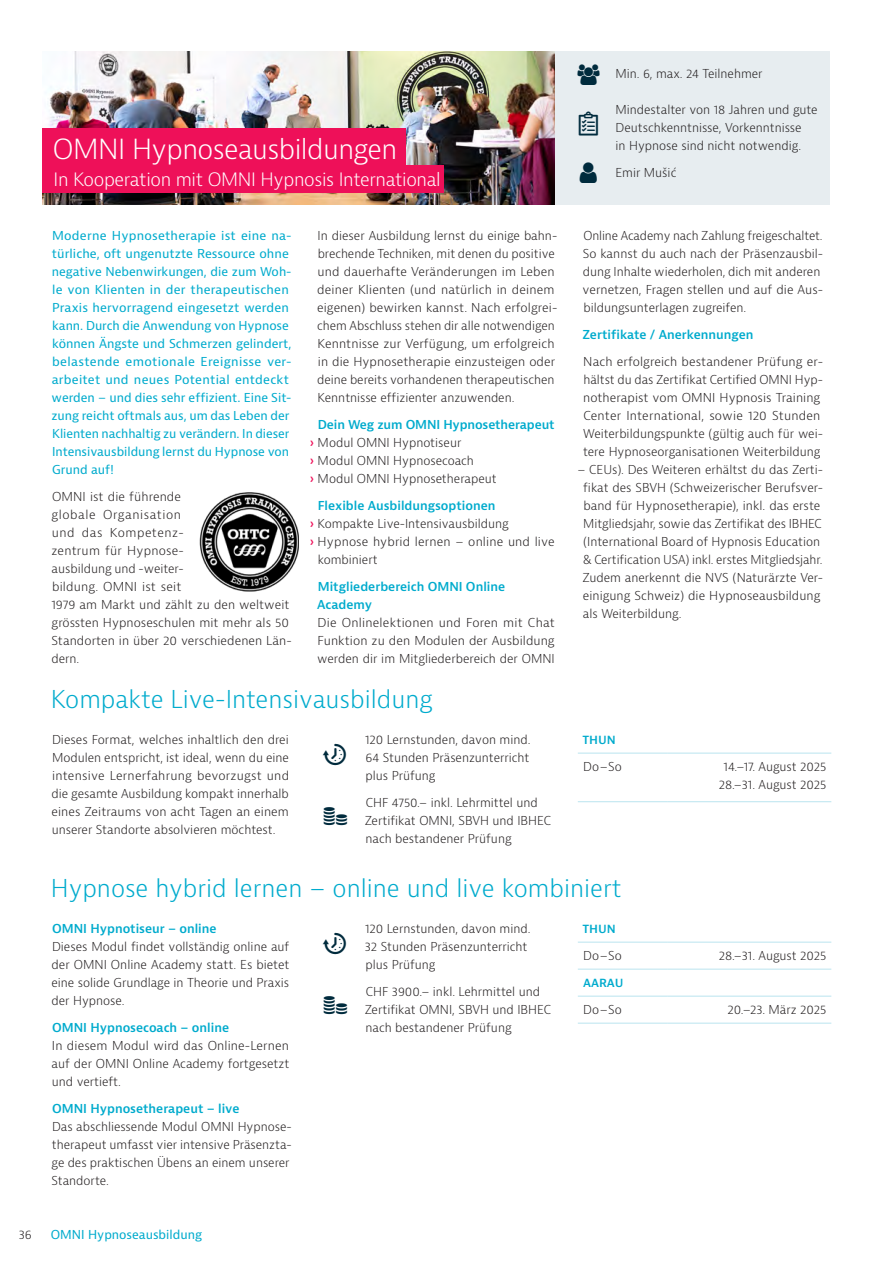
<style>
.page{position:relative;width:893px;height:1263px;background:#fff}
.page>*{position:absolute;margin:0;border:0;box-sizing:border-box;transform-origin:0 0}
.t1{font:300 27px "Bernina Sans";letter-spacing:-.02em;color:#fff}
.t2{font:300 24px "Bernina Sans";color:#00abcd}
.t3{font:300 18px "Bernina Sans";letter-spacing:-.02em;color:#fff}
.t4{font:300 12px/18px "Bernina Sans";color:#231f20}
.t5{font:12px/18px "Bernina Sans";color:#00abcd}
.t6{font:600 12px/18px "Bernina Sans";color:#00abcd}
.s1{font-weight:600;color:#00abcd}
.s2{font-weight:600;color:#ee1059}
</style>
<div class="page">
<hr style="left:578px;top:753px;width:90px;height:1px;background:#bae4ef">
<hr style="left:668px;top:753px;width:163px;height:1px;background:#bae4ef">
<hr style="left:578px;top:801px;width:90px;height:1px;background:#bae4ef">
<hr style="left:668px;top:801px;width:163px;height:1px;background:#bae4ef">
<hr style="left:578px;top:942px;width:90px;height:1px;background:#bae4ef">
<hr style="left:668px;top:942px;width:163px;height:1px;background:#bae4ef">
<hr style="left:578px;top:969px;width:90px;height:1px;background:#bae4ef">
<hr style="left:668px;top:969px;width:163px;height:1px;background:#bae4ef">
<hr style="left:578px;top:996px;width:90px;height:1px;background:#bae4ef">
<hr style="left:668px;top:996px;width:163px;height:1px;background:#bae4ef">
<hr style="left:578px;top:1023px;width:90px;height:1px;background:#bae4ef">
<hr style="left:668px;top:1023px;width:163px;height:1px;background:#bae4ef">
<img style="left:42px;top:51px;width:514px;height:153px">
<div style="left:42px;top:129px;width:364px;height:40px;background:#ee1059"></div>
<div style="left:42px;top:166px;width:402px;height:27px;background:#ee1059"></div>
<div style="left:556px;top:51px;width:274px;height:153px;background:#e7edf0"></div>
<img style="left:200px;top:492px;width:99px;height:99px">
<h1 class="t1" style="left:53px;top:131px;width:346px">OMNI Hypnoseausbildungen</h1>
<h3 class="t3" style="left:54px;top:168px;width:389px">In Kooperation mit OMNI Hypnosis International</h3>
<p class="t5" style="left:51px;top:227px;width:242px">Moderne Hypnosetherapie ist eine na&shy;türliche, oft ungenutzte Ressource ohne negative Nebenwirkungen, die zum Woh&shy;le von Klienten in der therapeutischen Praxis hervorragend eingesetzt werden kann. Durch die Anwendung von Hypnose können Ängste und Schmerzen gelindert, belastende emotionale Ereignisse ver&shy;arbeitet und neues Potential entdeckt werden – und dies sehr effizient. Eine Sit&shy;zung reicht oftmals aus, um das Leben der Klienten nachhaltig zu verändern. In dieser Intensivausbildung lernst du Hypnose von Grund auf!</p>
<p class="t4" style="left:51px;top:488px;width:242px">OMNI ist die führende<br>globale Organisation<br>und das Kompetenz-<br>zentrum für Hypnose-<br>ausbildung und -weiter-<br>bildung. OMNI ist seit<br>1979 am Markt und zählt zu den weltweit grössten Hypnoseschulen mit mehr als 50<br>Standorten in über 20 verschiedenen Län&shy;dern.</p>
<p class="t4" style="left:317px;top:227px;width:242px">In dieser Ausbildung lernst du einige bahn&shy;brechende Techniken, mit denen du positive und dauerhafte Veränderungen im Leben deiner Klienten (und natürlich in deinem eigenen) bewirken kannst. Nach erfolgrei&shy;chem Abschluss stehen dir alle notwendigen Kenntnisse zur Verfügung, um erfolgreich in die Hypnosetherapie einzusteigen oder deine bereits vorhandenen therapeutischen Kenntnisse effizienter anzuwenden.</p>
<p class="t4" style="left:310px;top:416px;width:246px;text-indent:8px"><span class="s1">Dein Weg zum OMNI Hypnosetherapeut </span><span class="s2">›</span> Modul OMNI Hypnotiseur<br><span class="s2">›</span> Modul OMNI Hypnosecoach<br><span class="s2">›</span> Modul OMNI Hypnosetherapeut</p>
<p class="t6" style="left:318px;top:497px;width:179px">Flexible Ausbildungsoptionen</p>
<p class="t4" style="left:310px;top:515px;width:200px"><span class="s2">›</span> Kompakte Live-Intensivausbildung</p>
<p class="t4" style="left:310px;top:533px;width:247px"><span class="s2">›</span> Hypnose hybrid lernen – online und live</p>
<p class="t4" style="left:318px;top:551px;width:62px">kombiniert</p>
<p class="t6" style="left:317px;top:578px;width:189px">Mitgliederbereich OMNI Online<br>Academy</p>
<p class="t4" style="left:317px;top:614px;width:239px;text-align:justify">Die Onlinelektionen und Foren mit Chat Funktion zu den Modulen der Ausbildung werden dir im Mitgliederbereich der OMNI</p>
<h2 class="t2" style="left:51px;top:683px;width:384px">Kompakte Live-Intensivausbildung</h2>
<p class="t4" style="left:52px;top:731px;width:239px;text-align:justify">Dieses Format, welches inhaltlich den drei Modulen entspricht, ist ideal, wenn du eine intensive Lernerfahrung bevorzugst und die gesamte Ausbildung kompakt innerhalb eines Zeitraums von acht Tagen an einem unserer Standorte absolvieren möchtest.</p>
<p class="t4" style="left:365px;top:731px;width:167px;text-align:justify">120 Lernstunden, davon mind.<br>64 Stunden Präsenzunterricht plus Prüfung</p>
<p class="t4" style="left:365px;top:794px;width:188px">CHF 4750.– inkl. Lehrmittel und<br>Zertifikat OMNI, SBVH und IBHEC nach bestandener Prüfung</p>
<p class="t4" style="left:616px;top:65px;width:149px">Min. 6, max. 24 Teilnehmer</p>
<p class="t4" style="left:616px;top:101px;width:204px">Mindestalter von 18 Jahren und gute<br>Deutschkenntnisse, Vorkenntnisse<br>in Hypnose sind nicht notwendig.</p>
<p class="t4" style="left:616px;top:164px;width:62px">Emir Mušić</p>
<p class="t4" style="left:583px;top:227px;width:242px">Online Academy nach Zahlung freigeschaltet.<br>So kannst du auch nach der Präsenzausbil&shy;dung Inhalte wiederholen, dich mit anderen vernetzen, Fragen stellen und auf die Aus&shy;bildungsunterlagen zugreifen.</p>
<p class="t6" style="left:583px;top:326px;width:172px">Zertifikate / Anerkennungen</p>
<p class="t4" style="left:583px;top:353px;width:241px">Nach erfolgreich bestandener Prüfung er&shy;hältst du das Zertifikat Certified OMNI Hyp&shy;notherapist vom OMNI Hypnosis Training Center International, sowie 120 Stunden Weiterbildungspunkte (gültig auch für wei&shy;tere Hypnoseorganisationen Weiterbildung</p>
<p class="t4" style="left:582px;top:461px;width:242px;text-indent:-5px">– CEUs). Des Weiteren erhältst du das Zerti&shy;fikat des SBVH (Schweizerischer Berufsver&shy;band für Hypnosetherapie), inkl. das erste Mitgliedsjahr, sowie das Zertifikat des IBHEC (International Board of Hypnosis Education &amp; Certification USA) inkl. erstes Mitgliedsjahr.<br>Zudem anerkennt die NVS (Naturärzte Ver&shy;einigung Schweiz) die Hypnoseausbildung als Weiterbildung.</p>
<p class="t6" style="left:582px;top:731px;width:35px">THUN</p>
<p class="t4" style="left:583px;top:758px;width:40px">Do–So</p>
<p class="t4" style="left:719px;top:758px;width:109px;text-align:center">14.–17. August 2025<br>28.–31. August 2025</p>
<h2 class="t2" style="left:51px;top:872px;width:572px">Hypnose hybrid lernen – online und live kombiniert</h2>
<p class="t6" style="left:52px;top:920px;width:166px">OMNI Hypnotiseur – online</p>
<p class="t4" style="left:52px;top:938px;width:239px;text-align:justify">Dieses Modul findet vollständig online auf der OMNI Online Academy statt. Es bietet eine solide Grundlage in Theorie und Praxis der Hypnose.</p>
<p class="t6" style="left:52px;top:1019px;width:179px">OMNI Hypnosecoach – online</p>
<p class="t4" style="left:52px;top:1037px;width:239px;text-align:justify">In diesem Modul wird das Online-Lernen auf der OMNI Online Academy fortgesetzt und vertieft.</p>
<p class="t6" style="left:52px;top:1100px;width:189px">OMNI Hypnosetherapeut – live</p>
<p class="t4" style="left:51px;top:1118px;width:242px">Das abschliessende Modul OMNI Hypnose&shy;therapeut umfasst vier intensive Präsenzta&shy;ge des praktischen Übens an einem unserer Standorte.</p>
<p class="t4" style="left:365px;top:920px;width:167px">120 Lernstunden, davon mind.<br>32 Stunden Präsenzunterricht plus Prüfung</p>
<p class="t4" style="left:365px;top:983px;width:188px">CHF 3900.– inkl. Lehrmittel und<br>Zertifikat OMNI, SBVH und IBHEC nach bestandener Prüfung</p>
<p class="t6" style="left:582px;top:920px;width:35px">THUN</p>
<p class="t4" style="left:583px;top:947px;width:40px">Do–So</p>
<p class="t4" style="left:719px;top:947px;width:109px">28.–31. August 2025</p>
<p class="t6" style="left:583px;top:974px;width:42px">AARAU</p>
<p class="t4" style="left:583px;top:1001px;width:40px">Do–So</p>
<p class="t4" style="left:728px;top:1001px;width:100px">20.–23. März 2025</p>
<p class="t4" style="left:19px;top:1226px;width:15px">36</p>
<p class="t5" style="left:51px;top:1226px;width:153px">OMNI Hypnoseausbildung</p>
</div>
